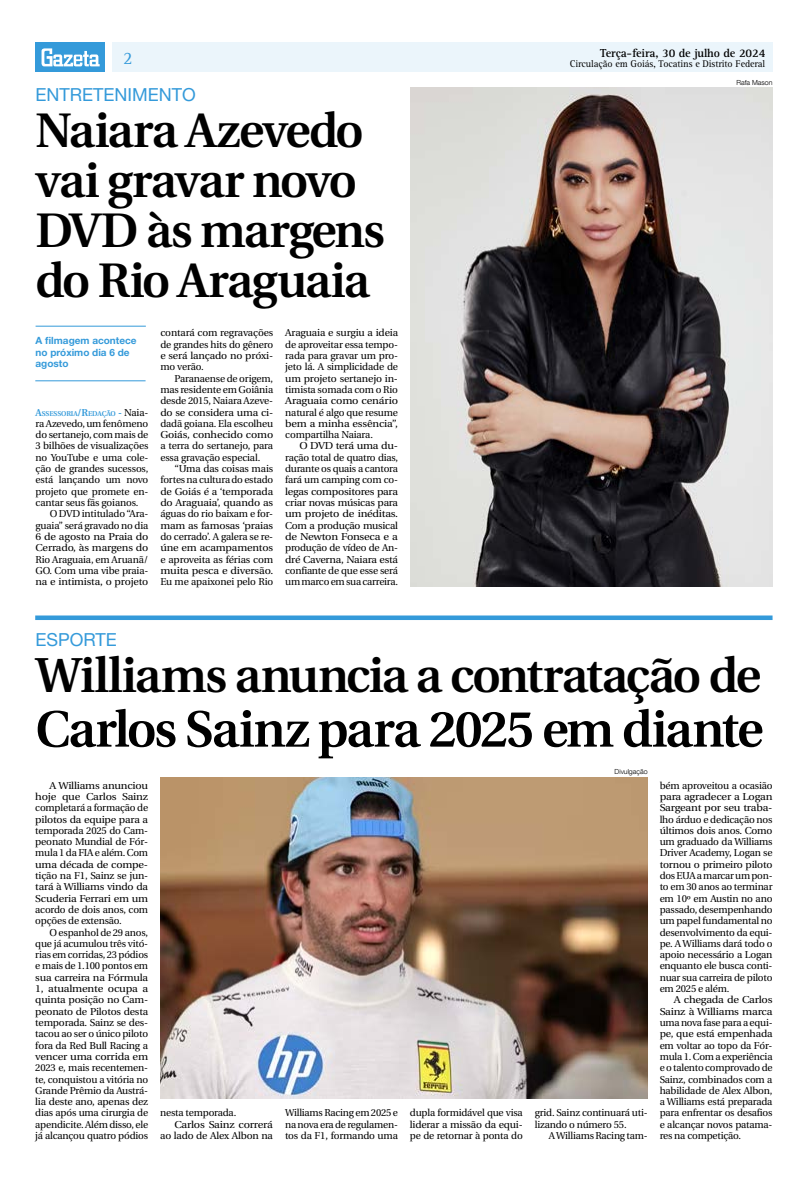
<style>
.page{position:relative;width:808px;height:1191px;background:#fff}
.page>*{position:absolute;margin:0;border:0;box-sizing:border-box;transform-origin:0 0}
.t1{font:600 51px "Utopia";letter-spacing:-.04em;color:#000}
.t2{font:600 48.9px "Utopia";letter-spacing:-.035em;color:#000}
.t3{font:600 48.4px/50px "Utopia";letter-spacing:-.035em;color:#000}
.t4{font:18px "Helvetica Neue LT Std";color:#349ada}
.t5{font:18px "Rotis Serif Std";color:#349ada}
.t6{font:700 12px "Rotis Serif Std";letter-spacing:-.01em;color:#000}
.t7{font:10px/11.3px "Utopia";letter-spacing:-.02em;color:#000;text-align:justify}
.t8{font:10px/11.3px "Utopia";letter-spacing:-.02em;color:#000;text-align:justify;scale:1.09 1}
.t9{font:10px/11.3px "Utopia";letter-spacing:-.02em;color:#000;text-align:justify;scale:1.1 1}
.t10{font:10px "Rotis Serif Std";letter-spacing:-.01em;color:#000}
.t11{font:700 10px/11.3px "Helvetica Neue LT Std";color:#349ada}
.t12{font:600 7px "Utopia";letter-spacing:-.02em;color:#349ada}
.t13{font:300 7px "Helvetica Neue LT Com";color:#000}
.s1{font-size:10px}
.s2{font-weight:400;font-size:10px;color:#000}
</style>
<div class="page">
<div style="left:112px;top:43px;width:660px;height:29px;background:#ebf5fb"></div>
<div style="left:35px;top:43px;width:70px;height:29px;background:#349ada"></div>
<svg style="left:42px;top:48px;width:58px;height:18px"></svg>
<div style="left:35px;top:615px;width:737px;height:5px;background:#349ada"></div>
<hr style="left:36px;top:326px;width:110px;height:1px;background:#349ada">
<hr style="left:35px;top:380px;width:111px;height:1px;background:#349ada">
<img style="left:160px;top:777px;width:488px;height:321px">
<img style="left:410px;top:88px;width:362px;height:498px">
<h3 class="t5" style="left:123px;top:47px;width:11px">2</h3>
<h3 class="t4" style="left:36px;top:83px;width:162px">ENTRETENIMENTO</h3>
<h3 class="t3" style="left:36px;top:106px;width:351px">Naiara Azevedo vai gravar novo<br>DVD às margens do Rio Araguaia</h3>
<p class="t11" style="left:36px;top:335px;width:103px">A filmagem acontece no próximo dia 6 de agosto</p>
<p class="t12" style="left:36px;top:409px;width:114px"><span class="s1">A</span>SSESSORIA<span class="s1">/R</span>EDAÇÃO <span class="s1">-</span> <span class="s2">Naia-</span></p>
<p class="t7" style="left:36px;top:418px;width:114px">ra Azevedo, um fenômeno do sertanejo, com mais de 3 bilhões de visualizações no YouTube e uma cole&shy;ção de grandes sucessos, está lançando um novo projeto que promete en&shy;cantar seus fãs goianos.</p>
<p class="t7" style="left:36px;top:508px;width:114px;text-indent:14px">O DVD intitulado “Ara&shy;guaia” será gravado no dia 6 de agosto na Praia do Cerrado, às margens do Rio Araguaia, em Aruanã/ GO. Com uma vibe praia&shy;na e intimista, o projeto</p>
<p class="t7" style="left:160px;top:327px;width:114px">contará com regravações de grandes hits do gênero e será lançado no próxi&shy;mo verão.</p>
<p class="t7" style="left:160px;top:373px;width:114px;text-indent:14px">Paranaense de origem, mas residente em Goiânia desde 2015, Naiara Azeve&shy;do se considera uma ci&shy;dadã goiana. Ela escolheu Goiás, conhecido como a terra do sertanejo, para essa gravação especial.</p>
<p class="t7" style="left:160px;top:463px;width:114px;text-indent:14px">“Uma das coisas mais fortes na cultura do estado de Goiás é a ‘temporada do Araguaia’, quando as águas do rio baixam e for&shy;mam as famosas ‘praias do cerrado’. A galera se re&shy;úne em acampamentos e aproveita as férias com muita pesca e diversão.<br>Eu me apaixonei pelo Rio</p>
<p class="t7" style="left:285px;top:327px;width:114px">Araguaia e surgiu a ideia de aproveitar essa tempo&shy;rada para gravar um pro&shy;jeto lá. A simplicidade de um projeto sertanejo in&shy;timista somada com o Rio Araguaia como cenário natural é algo que resume bem a minha essência”, compartilha Naiara.</p>
<p class="t8" style="left:285px;top:440px;width:105px;text-indent:14px">O DVD terá uma du&shy;ração total de quatro dias, durante os quais a cantora fará um camping com co&shy;legas compositores para criar novas músicas para um projeto de inéditas.<br>Com a produção musical de Newton Fonseca e a produção de vídeo de An&shy;dré Caverna, Naiara está confiante de que esse será um marco em sua carreira.</p>
<h3 class="t4" style="left:36px;top:628px;width:83px">ESPORTE</h3>
<p class="t6" style="left:600px;top:46px;width:167px">Terça-feira, 30 de julho de 2024</p>
<p class="t10" style="left:570px;top:58px;width:197px">Circulação em Goiás, Tocatins e Distrito Federal</p>
<p class="t13" style="left:736px;top:78px;width:38px">Rafa Mason</p>
<h2 class="t2" style="left:35px;top:648px;width:727px">Williams anuncia a contratação de</h2>
<h1 class="t1" style="left:35px;top:700px;width:729px">Carlos Sainz para 2025 em diante</h1>
<p class="t13" style="left:615px;top:767px;width:35px">Divulgação</p>
<p class="t8" style="left:35px;top:779px;width:105px;text-indent:14px">A Williams anunciou hoje que Carlos Sainz completará a formação de pilotos da equipe para a temporada 2025 do Cam&shy;peonato Mundial de Fór&shy;mula 1 da FIA e além. Com uma década de compe&shy;tição na F1, Sainz se jun&shy;tará à Williams vindo da Scuderia Ferrari em um acordo de dois anos, com opções de extensão.</p>
<p class="t7" style="left:35px;top:926px;width:114px;text-indent:14px">O espanhol de 29 anos, que já acumulou três vitó&shy;rias em corridas, 23 pódios e mais de 1.100 pontos em sua carreira na Fórmula 1, atualmente ocupa a quinta posição no Cam&shy;peonato de Pilotos desta temporada. Sainz se des&shy;tacou ao ser o único piloto fora da Red Bull Racing a vencer uma corrida em 2023 e, mais recentemen&shy;te, conquistou a vitória no Grande Prêmio da Austrá&shy;lia deste ano, apenas dez dias após uma cirurgia de apendicite. Além disso, ele já alcançou quatro pódios</p>
<p class="t7" style="left:160px;top:1107px;width:78px">nesta temporada.</p>
<p class="t9" style="left:174px;top:1118px;width:91px">Carlos Sainz correrá</p>
<p class="t7" style="left:160px;top:1130px;width:114px">ao lado de Alex Albon na</p>
<p class="t7" style="left:285px;top:1107px;width:114px">Williams Racing em 2025 e na nova era de regulamen&shy;tos da F1, formando uma</p>
<p class="t7" style="left:410px;top:1107px;width:114px">dupla formidável que visa liderar a missão da equi&shy;pe de retornar à ponta do</p>
<p class="t7" style="left:535px;top:1107px;width:114px">grid. Sainz continuará uti&shy;lizando o número 55.</p>
<p class="t7" style="left:549px;top:1130px;width:100px">A Williams Racing tam-</p>
<p class="t7" style="left:660px;top:779px;width:114px">bém aproveitou a ocasião para agradecer a Logan Sargeant por seu traba&shy;lho árduo e dedicação nos últimos dois anos. Como um graduado da Williams Driver Academy, Logan se tornou o primeiro piloto dos EUA a marcar um pon&shy;to em 30 anos ao terminar em 10º em Austin no ano passado, desempenhando um papel fundamental no desenvolvimento da equi&shy;pe. A Williams dará todo o apoio necessário a Logan enquanto ele busca conti&shy;nuar sua carreira de piloto em 2025 e além.</p>
<p class="t9" style="left:660px;top:994px;width:104px;text-indent:14px">A chegada de Carlos Sainz à Williams marca uma nova fase para a equi&shy;pe, que está empenhada em voltar ao topo da Fór&shy;mula 1. Com a experiência e o talento comprovado de Sainz, combinados com a habilidade de Alex Albon, a Williams está preparada para enfrentar os desafios e alcançar novos patama&shy;res na competição.</p>
</div>
